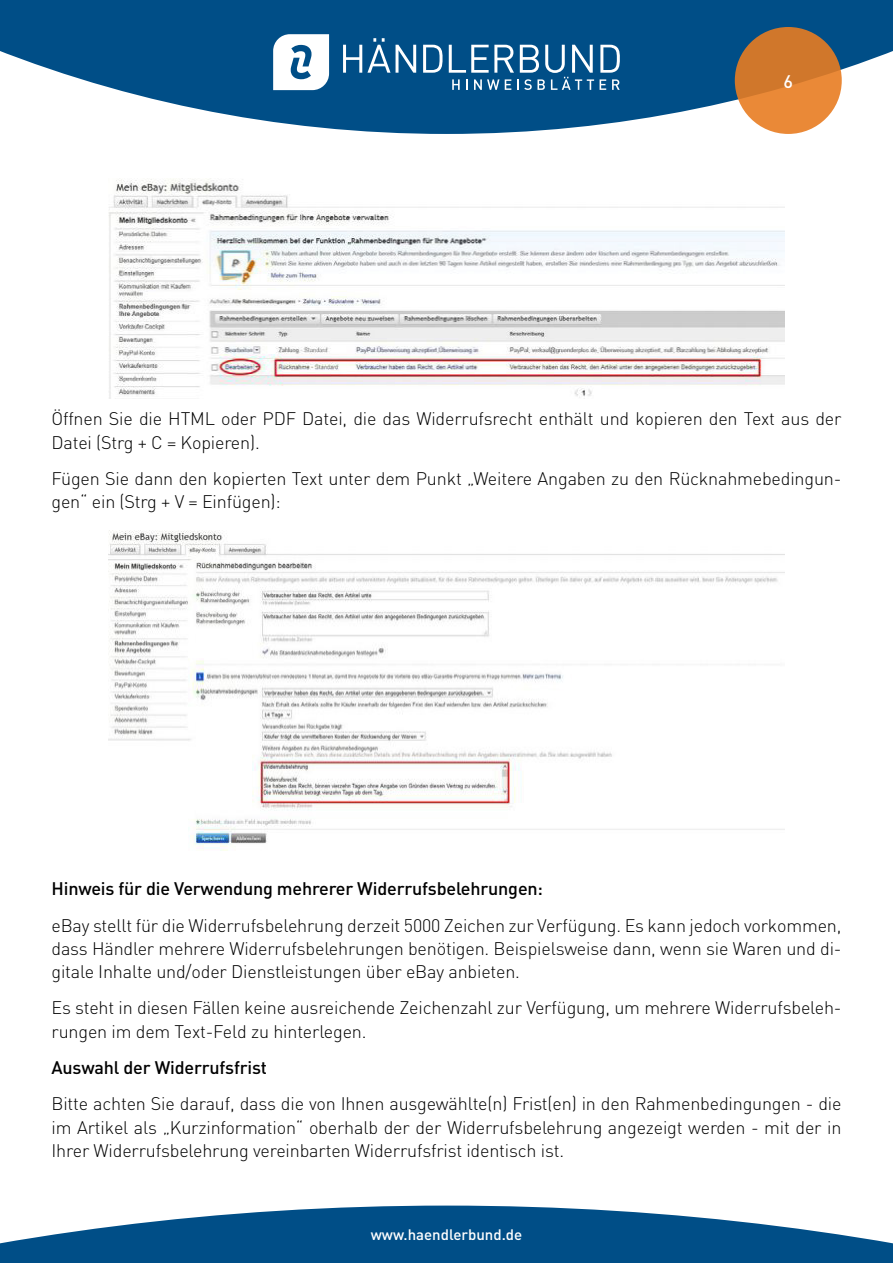
<style>
.page{position:relative;width:893px;height:1263px;background:#fff}
.page>*{position:absolute;margin:0;border:0;box-sizing:border-box;transform-origin:0 0}
.Fließtext{font:300 18px/23.4px "DIN Pro";letter-spacing:-.01em;color:#000}
.Fließtext-2{font:500 18px "DIN Pro";letter-spacing:-.01em;color:#000}
.t1{font:500 18px "DIN Pro";color:#fff}
.t2{font:500 15px "DIN Pro";color:#fff}
</style>
<div class="page">
<svg style="left:0;top:0;width:893px;height:134px;fill:#004e87"></svg>
<svg style="left:735px;top:27px;width:107px;height:107px;background:#da7f31"></svg>
<svg style="left:343px;top:38px;width:47px;height:35px"></svg>
<svg style="left:396px;top:45px;width:20px;height:28px"></svg>
<svg style="left:423px;top:45px;width:20px;height:28px"></svg>
<svg style="left:600px;top:45px;width:20px;height:28px"></svg>
<svg style="left:449px;top:45px;width:145px;height:45px"></svg>
<svg style="left:600px;top:79px;width:6px;height:11px"></svg>
<svg style="left:612px;top:79px;width:8px;height:11px"></svg>
<svg style="left:273px;top:34px;width:56px;height:56px"></svg>
<svg style="left:0;top:1205px;width:893px;height:58px;fill:#004e87"></svg>
<img style="left:108px;top:530px;width:677px;height:321px">
<img style="left:108px;top:179px;width:676px;height:220px">
<p class="t1" style="left:783px;top:69px;width:11px">6</p>
<p class="Fließtext" style="left:52px;top:406px;width:791px">Öffnen Sie die HTML oder PDF Datei, die das Widerrufsrecht enthält und kopieren den Text aus der<br>Datei (Strg + C = Kopieren).</p>
<p class="Fließtext" style="left:52px;top:466px;width:791px">Fügen Sie dann den kopierten Text unter dem Punkt „Weitere Angaben zu den Rücknahmebedingun&shy;gen“ ein (Strg + V = Einfügen):</p>
<p class="Fließtext-2" style="left:52px;top:877px;width:493px">Hinweis für die Verwendung mehrerer Widerrufsbelehrungen:</p>
<p class="Fließtext" style="left:52px;top:912px;width:791px;text-align:justify">eBay stellt für die Widerrufsbelehrung derzeit 5000 Zeichen zur Verfügung. Es kann jedoch vorkommen, dass Händler mehrere Widerrufsbelehrungen benötigen. Beispielsweise dann, wenn sie Waren und di&shy;gitale Inhalte und/oder Dienstleistungen über eBay anbieten.</p>
<p class="Fließtext" style="left:52px;top:995px;width:791px">Es steht in diesen Fällen keine ausreichende Zeichenzahl zur Verfügung, um mehrere Widerrufsbeleh&shy;rungen im dem Text-Feld zu hinterlegen.</p>
<p class="Fließtext-2" style="left:52px;top:1055px;width:217px">Auswahl der Widerrufsfrist</p>
<p class="Fließtext" style="left:52px;top:1091px;width:791px;text-align:justify">Bitte achten Sie darauf, dass die von Ihnen ausgewählte(n) Frist(en) in den Rahmenbedingungen - die im Artikel als „Kurzinformation“ oberhalb der der Widerrufsbelehrung angezeigt werden - mit der in Ihrer Widerrufsbelehrung vereinbarten Widerrufsfrist identisch ist.</p>
<p class="t2" style="left:371px;top:1225px;width:153px">www.haendlerbund.de</p>
</div>
